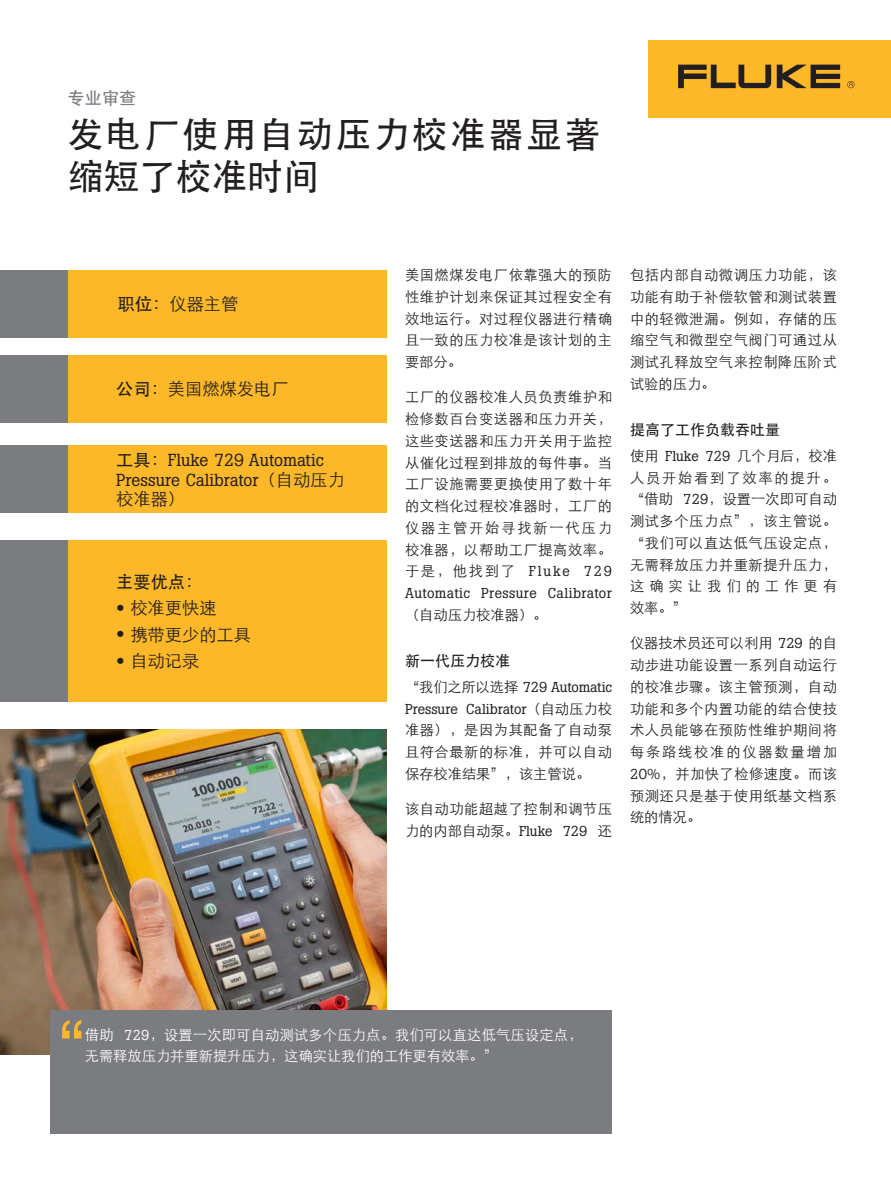
<style>
.page{position:relative;width:891px;height:1188px;background:#fff}
.page>*{position:absolute;margin:0;border:0;box-sizing:border-box;transform-origin:0 0}
.Body{font:72px "Helvetica";color:#fcb828}
.Headline{font:500 36px/42px "ST Heiti SC";letter-spacing:.06em;color:#231f20}
.Who_what_why_large{font:17.25px/19.5px "Boton Pro";color:#231f20}
.Who_what_why_large-2{font:300 17.25px "ST Heiti SC";color:#231f20}
.Who_what_why_large-3{font:500 17.25px "ST Heiti SC";color:#231f20}
.Document_title{font:500 17.25px "ST Heiti SC";color:#7a7c7f}
.Subhead_3{font:500 15px "ST Heiti SC";color:#231f20}
.Body-2{font:300 14.25px/21.8px "ST Heiti SC";letter-spacing:.04em;color:#231f20;text-align:justify}
.Body-3{font:300 14.25px "ST Heiti SC";letter-spacing:.015em;color:#fff}
.s1{font-weight:500}
.s2{font-family:"ST Heiti SC";font-weight:500}
.s3{font-family:"ST Heiti SC";font-weight:300}
.s4{font-family:"Helvetica Neue LT Pro";font-weight:400}
.s5{font-family:"Boton Pro";font-weight:400}
</style>
<div class="page">
<div style="left:648px;top:40px;width:243px;height:78px;background:#fcb828"></div>
<svg style="left:777px;top:65px;width:63px;height:23px"></svg>
<svg style="left:678px;top:65px;width:93px;height:23px"></svg>
<svg style="left:847px;top:81px;width:8px;height:7px"></svg>
<img style="left:0;top:729px;width:387px;height:325px">
<div style="left:49px;top:355px;width:338px;height:68px;background:#fcb828"></div>
<div style="left:0;top:355px;width:68px;height:68px;background:#7a7c7f"></div>
<div style="left:49px;top:446px;width:338px;height:67px;background:#fcb828"></div>
<div style="left:0;top:446px;width:68px;height:67px;background:#7a7c7f"></div>
<div style="left:49px;top:540px;width:338px;height:162px;background:#fcb828"></div>
<div style="left:0;top:540px;width:68px;height:162px;background:#7a7c7f"></div>
<div style="left:49px;top:270px;width:338px;height:68px;background:#fcb828"></div>
<div style="left:0;top:270px;width:68px;height:68px;background:#7a7c7f"></div>
<div style="left:50px;top:1011px;width:562px;height:123px;background:#7a7c7f"></div>
<p class="Document_title" style="left:68px;top:88px;width:70px">专业审查</p>
<p class="Headline" style="left:68px;top:112px;width:535px">发电厂使用自动压力校准器显著缩短了校准时间</p>
<p class="Who_what_why_large-2" style="left:118px;top:289px;width:122px"><span class="s1">职位：</span>仪器主管</p>
<p class="Who_what_why_large-2" style="left:116px;top:374px;width:174px"><span class="s1">公司：</span>美国燃煤发电厂</p>
<p class="Who_what_why_large" style="left:116px;top:450px;width:230px"><span class="s2">工具：</span>Fluke 729 Automatic<br>Pressure Calibrator<span class="s3">（自动压力校准器）</span></p>
<p class="Who_what_why_large-3" style="left:116px;top:572px;width:88px">主要优点：</p>
<p class="Who_what_why_large-2" style="left:116px;top:593px;width:102px"><span class="s4">•</span> 校准更快速</p>
<p class="Who_what_why_large-2" style="left:116px;top:619px;width:136px"><span class="s4">•</span> 携带更少的工具</p>
<p class="Who_what_why_large-2" style="left:116px;top:646px;width:85px"><span class="s4">•</span> 自动记录</p>
<p class="Body-2" style="left:405px;top:263px;width:208px">美国燃煤发电厂依靠强大的预防性维护计划来保证其过程安全有效地运行。对过程仪器进行精确且一致的压力校准是该计划的主要部分。</p>
<p class="Body-2" style="left:405px;top:385px;width:209px">工厂的仪器校准人员负责维护和检修数百台变送器和压力开关，这些变送器和压力开关用于监控从催化过程到排放的每件事。当工厂设施需要更换使用了数十年的文档化过程校准器时，工厂的仪器主管开始寻找新一代压力校准器，以帮助工厂提高效率。于是，他找到了 <span class="s5">Fluke 729<br>Automatic Pressure Calibrator</span>（自动压力校准器）。</p>
<p class="Subhead_3" style="left:405px;top:652px;width:106px">新一代压力校准</p>
<p class="Body-2" style="left:405px;top:674px;width:208px">“我们之所以选择 <span class="s5">729 Automatic Pressure Calibrator</span>（自动压力校准器），是因为其配备了自动泵且符合最新的标准，并可以自动保存校准结果”，该主管说。</p>
<p class="Body-2" style="left:405px;top:796px;width:208px">该自动功能超越了控制和调节压力的内部自动泵。<span class="s5">Fluke 729</span> 还</p>
<p class="Body-2" style="left:630px;top:263px;width:208px">包括内部自动微调压力功能，该功能有助于补偿软管和测试装置中的轻微泄漏。例如，存储的压缩空气和微型空气阀门可通过从测试孔释放空气来控制降压阶式试验的压力。</p>
<p class="Subhead_3" style="left:630px;top:421px;width:151px">提高了工作负载吞吐量</p>
<p class="Body-2" style="left:630px;top:443px;width:209px">使用 <span class="s5">Fluke 729</span> 几个月后，校准人员开始看到了效率的提升。“借助 <span class="s5">729</span>，设置一次即可自动测试多个压力点”，该主管说。“我们可以直达低气压设定点，无需释放压力并重新提升压力，这确实让我们的工作更有效率。”</p>
<p class="Body-2" style="left:630px;top:631px;width:209px">仪器技术员还可以利用 <span class="s5">729</span> 的自动步进功能设置一系列自动运行的校准步骤。该主管预测，自动功能和多个内置功能的结合使技术人员能够在预防性维护期间将每条路线校准的仪器数量增加<span class="s5">20%</span>，并加快了检修速度。而该预测还只是基于使用纸基文档系统的情况。</p>
<p class="Body" style="left:59px;top:992px;width:25px">“</p>
<p class="Body-3" style="left:85px;top:1022px;width:499px">借助 <span class="s5">729</span>，设置一次即可自动测试多个压力点。我们可以直达低气压设定点，</p>
<p class="Body-3" style="left:85px;top:1044px;width:415px">无需释放压力并重新提升压力，这确实让我们的工作更有效率。”</p>
</div>
